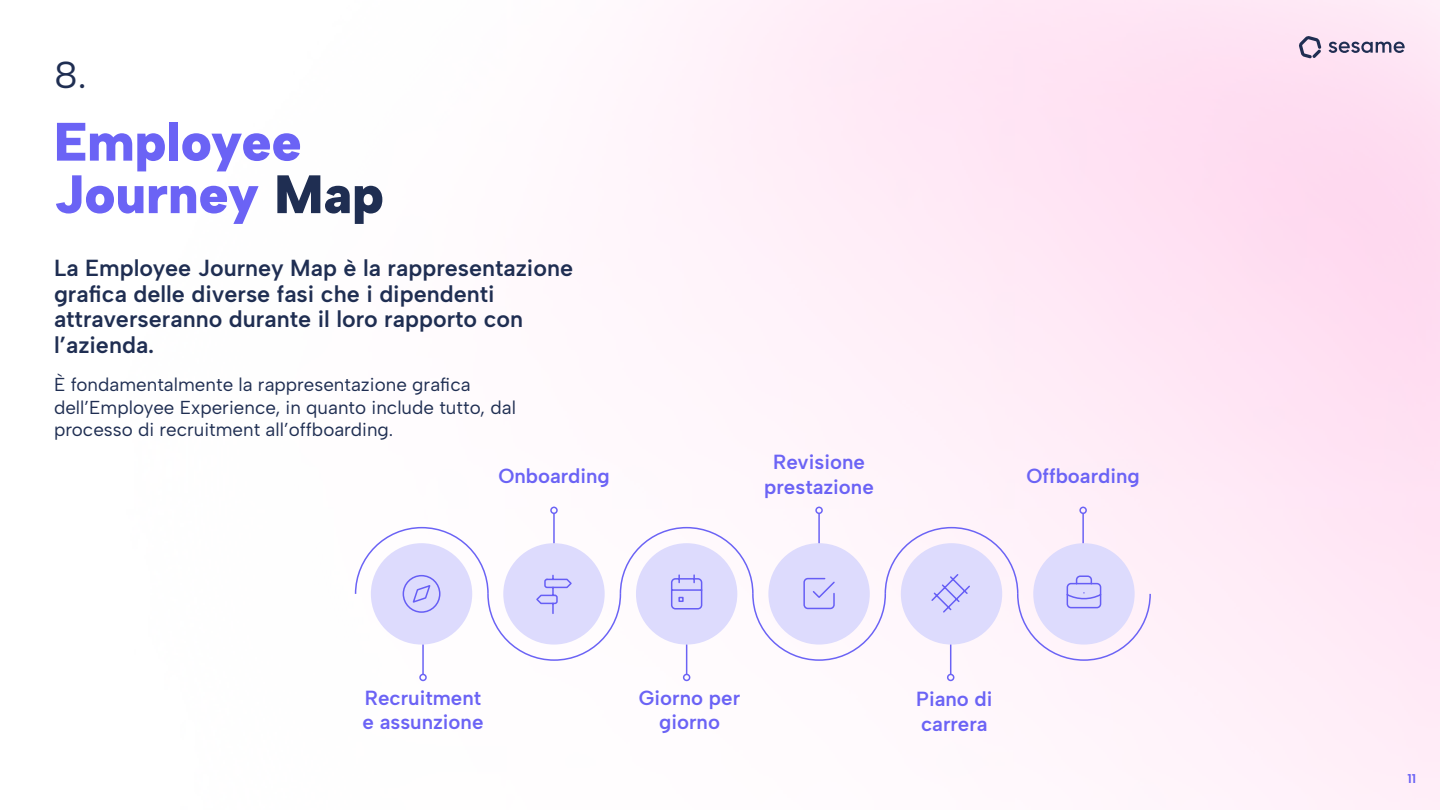
<style>
.page{position:relative;width:1440px;height:810px;background:#fff}
.page>*{position:absolute;margin:0;border:0;box-sizing:border-box;transform-origin:0 0}
.t1{font:900 54px/52.5px "Albert Sans";color:#6b63f5}
.t2{font:37.5px "Albert Sans";color:#1f2e52}
.t3{font:600 23.25px/25.5px "Albert Sans";color:#1f2e52}
.t4{font:600 20.4px/24.5px "Albert Sans";color:#6b63f5;text-align:center}
.t5{font:18.75px/22.5px "Albert Sans";color:#1f2e52}
.t6{font:700 12.75px "Albert Sans";color:#6b63f5}
.s1{color:#1f2e52}
</style>
<div class="page">
<div style="left:419px;top:674px;width:8px;height:7px;border:2px solid #6b63f5;border-radius:50%"></div>
<div style="left:683px;top:674px;width:7px;height:7px;border:2px solid #6b63f5;border-radius:50%"></div>
<div style="left:947px;top:674px;width:7px;height:7px;border:2px solid #6b63f5;border-radius:50%"></div>
<hr style="left:553px;top:513px;width:2px;height:30px;background:#6b63f5">
<div style="left:550px;top:507px;width:8px;height:7px;border:2px solid #6b63f5;border-radius:50%"></div>
<hr style="left:818px;top:513px;width:2px;height:30px;background:#6b63f5">
<div style="left:815px;top:507px;width:8px;height:7px;border:2px solid #6b63f5;border-radius:50%"></div>
<hr style="left:1082px;top:513px;width:2px;height:30px;background:#6b63f5">
<div style="left:1079px;top:507px;width:8px;height:7px;border:2px solid #6b63f5;border-radius:50%"></div>
<svg style="left:354px;top:526px;width:798px;height:148px"></svg>
<svg style="left:1329px;top:41px;width:76px;height:12px"></svg>
<svg style="left:1299px;top:36px;width:22px;height:22px"></svg>
<h2 class="t2" style="left:54px;top:52px;width:34px">8.</h2>
<h1 class="t1" style="left:54px;top:116px;width:331px">Employee<br>Journey <span class="s1">Map</span></h1>
<p class="t3" style="left:54px;top:255px;width:521px">La Employee Journey Map è la rappresentazione grafica delle diverse fasi che i dipendenti attraverseranno durante il loro rapporto con l’azienda.</p>
<p class="t5" style="left:54px;top:374px;width:463px">È fondamentalmente la rappresentazione grafica dell’Employee Experience, in quanto include tutto, dal processo di recruitment all’offboarding.</p>
<p class="t4" style="left:764px;top:450px;width:111px">Revisione prestazione</p>
<p class="t4" style="left:499px;top:463px;width:113px">Onboarding</p>
<p class="t4" style="left:1027px;top:463px;width:115px">Offboarding</p>
<p class="t4" style="left:362px;top:686px;width:123px;text-align:left">Recruitment e assunzione</p>
<p class="t4" style="left:916px;top:687px;width:78px;text-align:left">Piano di carrera</p>
<p class="t4" style="left:639px;top:686px;width:103px">Giorno per giorno</p>
<p class="t6" style="left:1408px;top:771px;width:10px">11</p>
</div>
